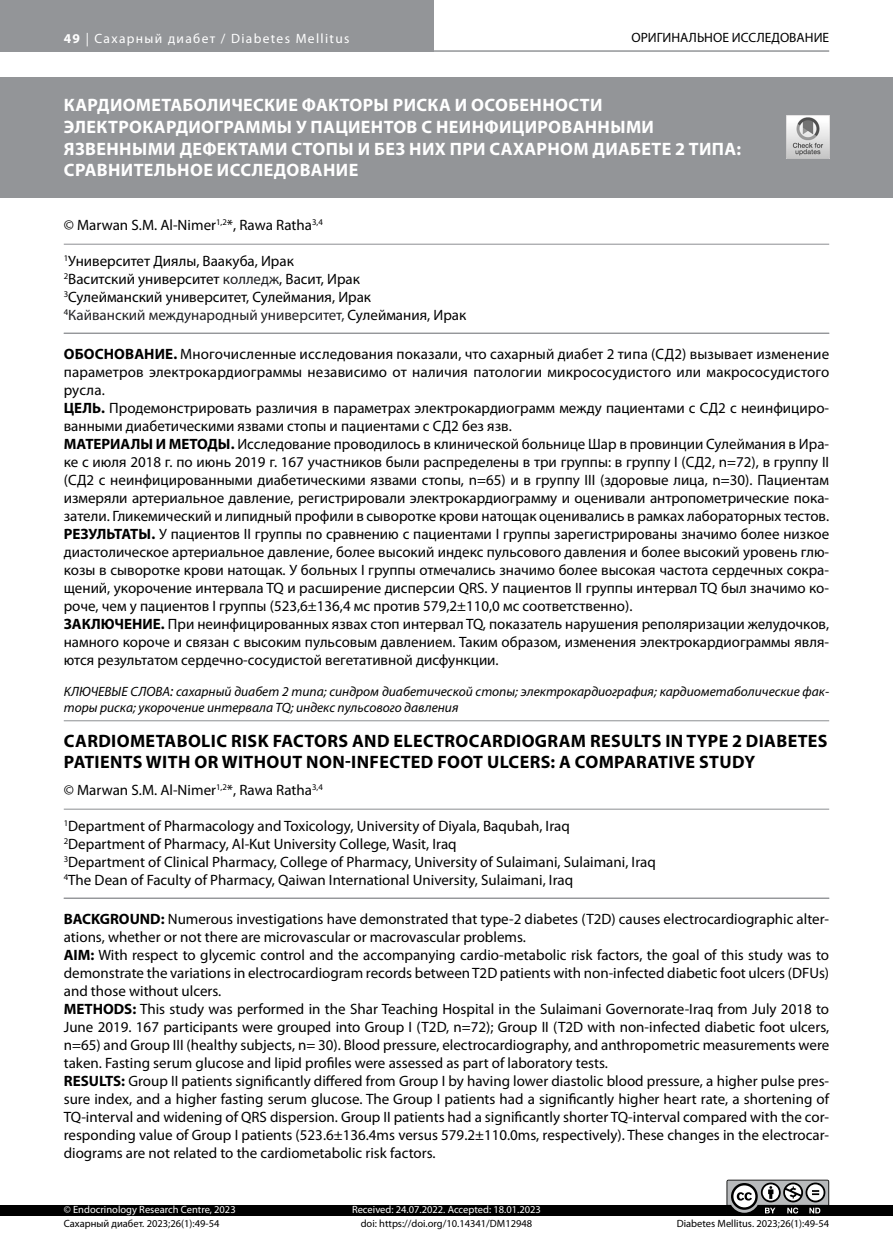
<style>
.page{position:relative;width:893px;height:1255px;background:#fff}
.page>*{position:absolute;margin:0;border:0;box-sizing:border-box;transform-origin:0 0}
.t1{font:700 18px/21.6px "Myriad Pro";letter-spacing:.02em;color:#fff}
.t2{font:700 18px/21.6px "Myriad Pro";letter-spacing:.02em;color:#000}
.t3{font:15px/18px "Myriad Pro";color:#000}
.t4{font:italic 13.5px/16.2px "Myriad Pro";color:#000}
.t5{font:13.5px "Myriad Pro";letter-spacing:.1em;color:#fff}
.t6{font:13.5px "Myriad Pro";color:#000}
.t7{font:10.5px "Myriad Pro";color:#000}
.t8{font:10.5px "Myriad Pro";color:#fff}
.s1{font-weight:700}
.s2{color:#202124}
.s3{font-size:15px}
</style>
<div class="page">
<div style="left:0;top:0;width:434px;height:51px;background:#939598"></div>
<hr style="left:0;top:50px;width:829px;height:2px;background:#939598">
<div style="left:0;top:1204px;width:893px;height:11px;background:#000"></div>
<svg style="left:726px;top:1179px;width:103px;height:35px"></svg>
<hr style="left:64px;top:244px;width:765px;height:1px;background:#939598">
<hr style="left:64px;top:333px;width:765px;height:1px;background:#939598">
<hr style="left:64px;top:720px;width:765px;height:1px;background:#939598">
<hr style="left:64px;top:808px;width:765px;height:1px;background:#939598">
<hr style="left:64px;top:897px;width:765px;height:1px;background:#939598">
<div style="left:0;top:77px;width:893px;height:120px;background:#939598"></div>
<img style="left:787px;top:116px;width:42px;height:42px">
<p class="t5" style="left:64px;top:30px;width:287px"><span class="s1">49</span> | Сахарный диабет / Diabetes Mellitus</p>
<p class="t6" style="left:631px;top:29px;width:199px">ОРИГИНАЛЬНОЕ ИССЛЕДОВАНИЕ</p>
<p class="t1" style="left:64px;top:94px;width:679px">КАРДИОМЕТАБОЛИЧЕСКИЕ ФАКТОРЫ РИСКА И ОСОБЕННОСТИ ЭЛЕКТРОКАРДИОГРАММЫ У ПАЦИЕНТОВ C НЕИНФИЦИРОВАННЫМИ ЯЗВЕННЫМИ ДЕФЕКТАМИ СТОПЫ И БЕЗ НИХ ПРИ САХАРНОМ ДИАБЕТЕ 2 ТИПА:<br>СРАВНИТЕЛЬНОЕ ИССЛЕДОВАНИЕ</p>
<p class="t3" style="left:64px;top:216px;width:261px">© Marwan S.M. Al-Nimer<sup>1,2</sup>*, Rawa Ratha<sup>3,4</sup></p>
<p class="t3" style="left:64px;top:252px;width:404px"><sup>1</sup>Университет Диялы, Ваакуба, Ирак<br><sup>2</sup>Васитский университет <span class="s2">колледж</span>, Васит, Ирак<br><sup>3</sup>Сулейманский университет, Сулеймания, Ирак<br><sup>4</sup><span class="s2">Кайванский международный университет,</span> Сулеймания, Ирак</p>
<p class="t3" style="left:64px;top:345px;width:767px"><span class="s1">ОБОСНОВАНИЕ.</span> Многочисленные исследования показали, что сахарный диабет 2 типа (СД2) вызывает изменение параметров электрокардиограммы независимо от наличия патологии микрососудистого или макрососудистого русла.<br><span class="s1">ЦЕЛЬ.</span> Продемонстрировать различия в параметрах электрокардиограмм между пациентами с СД2 с неинфициро&shy;ванными диабетическими язвами стопы и пациентами с СД2 без язв.<br><span class="s1">МАТЕРИАЛЫ И МЕТОДЫ.</span> Исследование проводилось в клинической больнице Шар в провинции Сулеймания в Ира&shy;ке с июля 2018 г. по июнь 2019 г. 167 участников были распределены в три группы: в группу I (СД2, n=72), в группу II (СД2 с неинфицированными диабетическими язвами стопы, n=65) и в группу III (здоровые лица, n=30). Пациентам измеряли артериальное давление, регистрировали электрокардиограмму и оценивали антропометрические пока&shy;затели. Гликемический и липидный профили в сыворотке крови натощак оценивались в рамках лабораторных тестов.<br><span class="s1">РЕЗУЛЬТАТЫ.</span> У пациентов II группы по сравнению с пациентами I группы зарегистрированы значимо более низкое диастолическое артериальное давление, более высокий индекс пульсового давления и более высокий уровень глю&shy;козы в сыворотке крови натощак. У больных I группы отмечались значимо более высокая частота сердечных сокра&shy;щений, укорочение интервала TQ и расширение дисперсии QRS. У пациентов II группы интервал TQ был значимо ко&shy;роче, чем у пациентов I группы (523,6±136,4 мс против 579,2±110,0 мс соответственно).<br><span class="s1">ЗАКЛЮЧЕНИЕ.</span> При неинфицированных язвах стоп интервал TQ, показатель нарушения реполяризации желудочков, намного короче и связан с высоким пульсовым давлением. Таким образом, изменения электрокардиограммы явля&shy;ются результатом сердечно-сосудистой вегетативной дисфункции.</p>
<p class="t4" style="left:64px;top:683px;width:767px">КЛЮЧЕВЫЕ СЛОВА<span class="s3">:</span> сахарный диабет 2 типа; синдром диабетической стопы; электрокардиография; кардиометаболические фак&shy;торы риска; укорочение интервала TQ; индекс пульсового давления</p>
<p class="t2" style="left:64px;top:729px;width:765px">CARDIOMETABOLIC RISK FACTORS AND ELECTROCARDIOGRAM RESULTS IN TYPE 2 DIABETES<br>PATIENTS WITH OR WITHOUT NON-INFECTED FOOT ULCERS: A COMPARATIVE STUDY</p>
<p class="t3" style="left:64px;top:780px;width:261px">© Marwan S.M. Al-Nimer<sup>1,2</sup>*, Rawa Ratha<sup>3,4</sup></p>
<p class="t3" style="left:64px;top:816px;width:594px"><sup>1</sup>Department of Pharmacology and Toxicology, University of Diyala, Baqubah, Iraq<br><sup>2</sup>Department of Pharmacy, Al-Kut University College, Wasit, Iraq<br><sup>3</sup>Department of Clinical Pharmacy, College of Pharmacy, University of Sulaimani, Sulaimani, Iraq <sup>4</sup>The Dean of Faculty of Pharmacy, Qaiwan International University, Sulaimani, Iraq</p>
<p class="t3" style="left:64px;top:910px;width:767px"><span class="s1">BACKGROUND:</span> Numerous investigations have demonstrated that type-2 diabetes (T2D) causes electrocardiographic alter&shy;ations, whether or not there are microvascular or macrovascular problems.<br><span class="s1">AIM:</span> With respect to glycemic control and the accompanying cardio-metabolic risk factors, the goal of this study was to demonstrate the variations in electrocardiogram records between T2D patients with non-infected diabetic foot ulcers (DFUs) and those without ulcers.<br><span class="s1">METHODS:</span> This study was performed in the Shar Teaching Hospital in the Sulaimani Governorate-Iraq from July 2018 to June 2019. 167 participants were grouped into Group I (T2D, n=72); Group II (T2D with non-infected diabetic foot ulcers, n=65) and Group III (healthy subjects, n= 30). Blood pressure, electrocardiography, and anthropometric measurements were taken. Fasting serum glucose and lipid profiles were assessed as part of laboratory tests.<br><span class="s1">RESULTS:</span> Group II patients significantly differed from Group I by having lower diastolic blood pressure, a higher pulse pres&shy;sure index, and a higher fasting serum glucose. The Group I patients had a significantly higher heart rate, a shortening of TQ-interval and widening of QRS dispersion. Group II patients had a significantly shorter TQ-interval compared with the cor&shy;responding value of Group I patients (523.6±136.4ms versus 579.2±110.0ms, respectively). These changes in the electrocar&shy;diograms are not related to the cardiometabolic risk factors.</p>
<p class="t8" style="left:64px;top:1203px;width:173px">© Endocrinology Research Centre, 2023</p>
<p class="t8" style="left:352px;top:1203px;width:190px">Received: 24.07.2022. Accepted: 18.01.2023</p>
<p class="t7" style="left:64px;top:1216px;width:157px">Сахарный диабет. 2023;26(1):49-54</p>
<p class="t7" style="left:361px;top:1216px;width:173px">doi: https://doi.org/10.14341/DM12948</p>
<p class="t7" style="left:677px;top:1216px;width:154px">Diabetes Mellitus. 2023;26(1):49-54</p>
</div>
